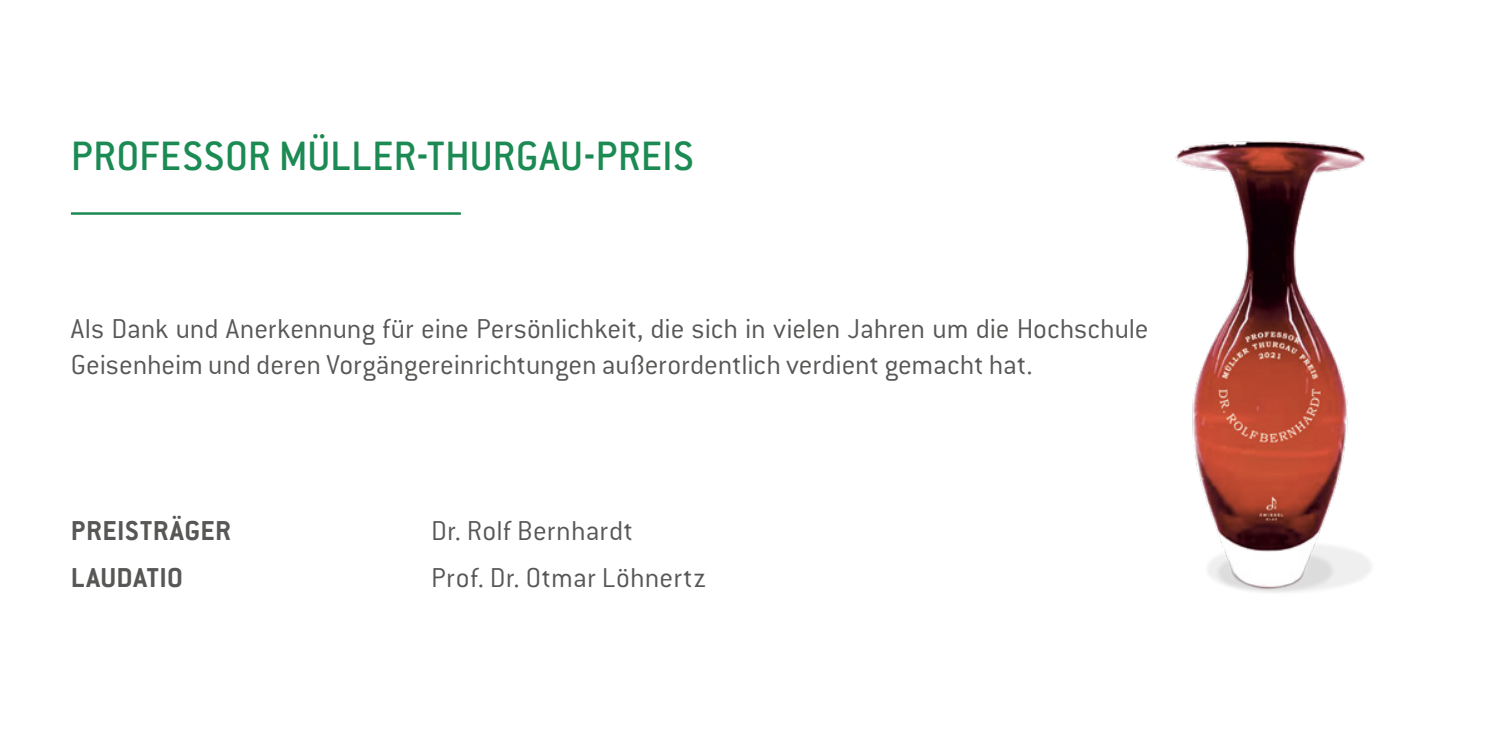
<style>
.page{position:relative;width:1489px;height:745px;background:#fff}
.page>*{position:absolute;margin:0;border:0;box-sizing:border-box;transform-origin:0 0}
.t1{font:500 45px "Conduit ITC Pro";letter-spacing:.005em;color:#1b8a53}
.t2{font:300 30px/36px "Conduit ITC Pro";letter-spacing:-.005em;color:#575756}
.t3{font:700 30px "Conduit ITC Pro";letter-spacing:.02em;color:#575756}
</style>
<div class="page">
<hr style="left:71px;top:212px;width:390px;height:3px;background:#1b8a53">
<img style="left:1175px;top:141px;width:196px;height:452px">
<h1 class="t1" style="left:71px;top:130px;width:624px">PROFESSOR MÜLLER-THURGAU-PREIS</h1>
<p class="t2" style="left:71px;top:310px;width:1079px">Als Dank und Anerkennung für eine Persönlichkeit, die sich in vielen Jahren um die Hochschule<br>Geisenheim und deren Vorgängereinrichtungen außerordentlich verdient gemacht hat.</p>
<p class="t3" style="left:71px;top:512px;width:161px">PREISTRÄGER</p>
<p class="t2" style="left:431px;top:512px;width:203px">Dr. Rolf Bernhardt</p>
<p class="t3" style="left:71px;top:559px;width:114px">LAUDATIO</p>
<p class="t2" style="left:431px;top:559px;width:277px">Prof. Dr. Otmar Löhnertz</p>
</div>
